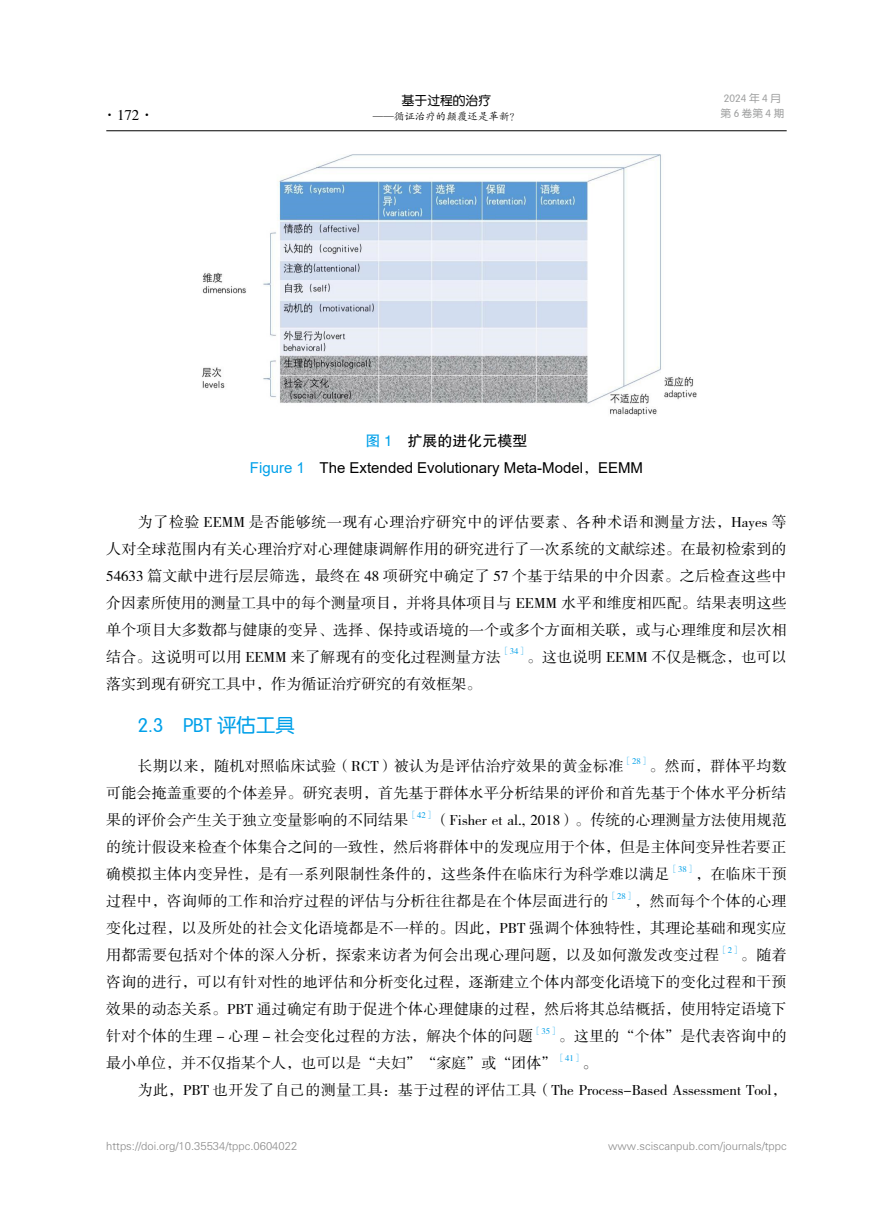
<style>
.page{position:relative;width:893px;height:1212px;background:#fff}
.page>*{position:absolute;margin:0;border:0;box-sizing:border-box;transform-origin:0 0}
.t1{font:19.5px "FZY3 K GBK1 0";color:#00a0e9}
.t2{font:15px/27px "FZSSK GBK1 0";letter-spacing:.01em;color:#000;text-align:justify}
.t3{font:15px "Arial";color:#000}
.t4{font:15px "FZHTK GBK1 0";color:#000}
.t5{font:12.75px "FZY3 K GBK1 0";color:#000}
.t6{font:11.25px "FZY1 K GBK1 0";color:#898989}
.t7{font:10.5px "FZKTK GBK1 0";color:#000}
.t8{font:10.5px/15px "FZY3 K GBK1 0";letter-spacing:.125em;color:#9fa0a0;text-align:center}
.t9{font:8.7px "FZSSK GBK1 0";color:#00a0e9}
.s1{color:#00a0e9}
.s2{font-family:"FZSSK GBK1 0"}
</style>
<div class="page">
<hr style="left:106px;top:130px;width:681px;height:1px;background:#000">
<img style="left:202px;top:154px;width:495px;height:262px">
<p class="t2" style="left:102px;top:102px;width:54px">·172·</p>
<p class="t5" style="left:402px;top:94px;width:91px">基于过程的治疗</p>
<p class="t7" style="left:373px;top:111px;width:149px">——循证治疗的颠覆还是革新？</p>
<p class="t8" style="left:721px;top:91px;width:65px">2024 年 4 月第6卷第4期</p>
<p class="t4" style="left:365px;top:432px;width:164px"><span class="s1">图 1</span> 扩展的进化元模型</p>
<p class="t3" style="left:250px;top:457px;width:395px"><span class="s1">Figure 1</span> The Extended Evolutionary Meta-Model<span class="s2">，</span>EEMM</p>
<p class="t2" style="left:106px;top:509px;width:682px;text-indent:31px">为了检验 EEMM 是否能够统一现有心理治疗研究中的评估要素、各种术语和测量方法，Hayes 等人对全球范围内有关心理治疗对心理健康调解作用的研究进行了一次系统的文献综述。在最初检索到的54633 篇文献中进行层层筛选，最终在 48 项研究中确定了 57 个基于结果的中介因素。之后检查这些中介因素所使用的测量工具中的每个测量项目，并将具体项目与 EEMM 水平和维度相匹配。结果表明这些单个项目大多数都与健康的变异、选择、保持或语境的一个或多个方面相关联，或与心理维度和层次相结合。这说明可以用 EEMM 来了解现有的变化过程测量方法</p>
<p class="t9" style="left:501px;top:647px;width:28px">［34］</p>
<p class="t2" style="left:527px;top:644px;width:261px">。这也说明 EEMM 不仅是概念，也可以</p>
<p class="t2" style="left:106px;top:671px;width:376px">落实到现有研究工具中，作为循证治疗研究的有效框架。</p>
<h1 class="t1" style="left:138px;top:715px;width:159px">2.3 PBT 评估工具</h1>
<p class="t2" style="left:138px;top:753px;width:487px">长期以来，随机对照临床试验（RCT）被认为是评估治疗效果的黄金标准</p>
<p class="t9" style="left:623px;top:756px;width:28px">［28］</p>
<p class="t2" style="left:106px;top:753px;width:682px;text-indent:543px">。然而，群体平均数可能会掩盖重要的个体差异。研究表明，首先基于群体水平分析结果的评价和首先基于个体水平分析结果的评价会产生关于独立变量影响的不同结果</p>
<p class="t9" style="left:408px;top:810px;width:28px">［42］</p>
<p class="t2" style="left:106px;top:807px;width:682px;text-indent:328px">（Fisher et al., 2018）。传统的心理测量方法使用规范的统计假设来检查个体集合之间的一致性，然后将群体中的发现应用于个体，但是主体间变异性若要正确模拟主体内变异性，是有一系列限制性条件的，这些条件在临床行为科学难以满足</p>
<p class="t9" style="left:669px;top:864px;width:28px">［38］</p>
<p class="t2" style="left:695px;top:861px;width:93px">，在临床干预</p>
<p class="t2" style="left:106px;top:888px;width:503px">过程中，咨询师的工作和治疗过程的评估与分析往往都是在个体层面进行的</p>
<p class="t9" style="left:608px;top:891px;width:28px">［28］</p>
<p class="t2" style="left:106px;top:888px;width:682px;text-indent:528px">，然而每个个体的心理变化过程，以及所处的社会文化语境都是不一样的。因此，PBT 强调个体独特性，其理论基础和现实应用都需要包括对个体的深入分析，探索来访者为何会出现心理问题，以及如何激发改变过程</p>
<p class="t9" style="left:719px;top:945px;width:23px">［2］</p>
<p class="t2" style="left:106px;top:942px;width:682px;text-indent:635px">。随着咨询的进行，可以有针对性的地评估和分析变化过程，逐渐建立个体内部变化语境下的变化过程和干预效果的动态关系。PBT 通过确定有助于促进个体心理健康的过程，然后将其总结概括，使用特定语境下针对个体的生理 - 心理 - 社会变化过程的方法，解决个体的问题</p>
<p class="t9" style="left:533px;top:1026px;width:28px">［35］</p>
<p class="t2" style="left:559px;top:1023px;width:229px">。这里的“个体”是代表咨询中的</p>
<p class="t2" style="left:106px;top:1050px;width:451px">最小单位，并不仅指某个人，也可以是“夫妇”“家庭”或“团体”</p>
<p class="t9" style="left:556px;top:1053px;width:28px">［41］</p>
<p class="t2" style="left:138px;top:1050px;width:650px;text-indent:445px">。<br>为此，PBT 也开发了自己的测量工具：基于过程的评估工具（The Process-Based Assessment Tool，</p>
<p class="t6" style="left:106px;top:1139px;width:192px">https://doi.org/10.35534/tppc.0604022</p>
<p class="t6" style="left:608px;top:1139px;width:180px">www.sciscanpub.com/journals/tppc</p>
</div>
